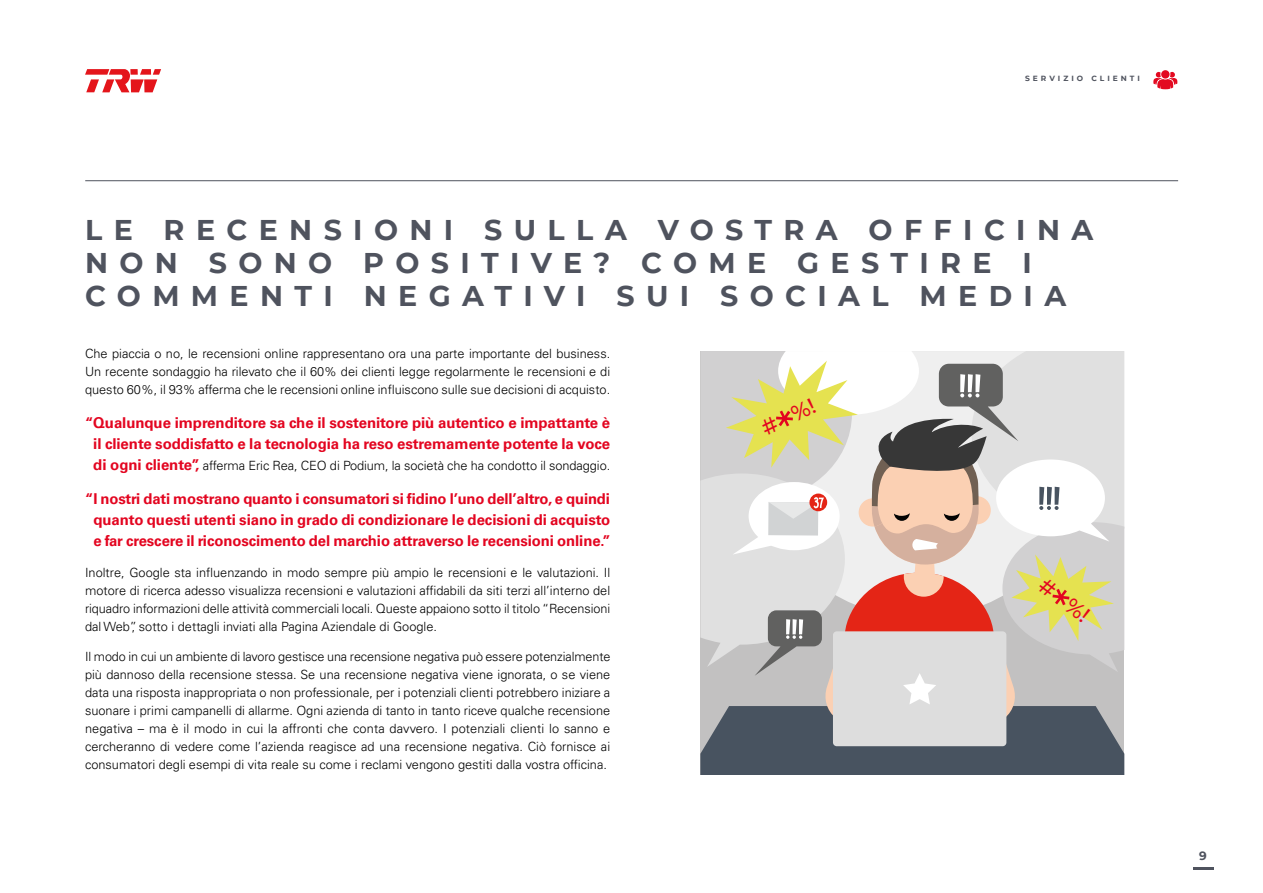
<style>
.page{position:relative;width:1263px;height:893px;background:#fff}
.page>*{position:absolute;margin:0;border:0;box-sizing:border-box;transform-origin:0 0}
.t1{font:700 28.5px/33px "Montserrat";letter-spacing:.4em;color:#4f535e}
.t2{font:500 21.9px "Montserrat";color:#e30520}
.t3{font:700 15px/21px "Univers LT Pro 65";letter-spacing:-.005em;color:#e30520;text-align:center}
.t4{font:300 12.75px/18px "Univers LT Pro 45";color:#000;text-align:justify}
.t5{font:700 12px "Montserrat";color:#4f535e}
.t6{font:700 7.5px "Montserrat";letter-spacing:.4em;color:#4f535e}
.s1{font-family:"Univers LT Pro 65";font-weight:700;font-size:15px;color:#e30520}
.s2{font-size:43.8px}
</style>
<div class="page">
<svg style="left:1153px;top:70px;width:24px;height:19px"></svg>
<hr style="left:1194px;top:867px;width:20px;height:2px;background:#4f535e">
<hr style="left:85px;top:180px;width:1093px;height:1px;background:#4f535e">
<svg style="left:85px;top:69px;width:76px;height:23px"></svg>
<svg style="left:700px;top:351px;width:424px;height:424px"></svg>
<p class="t6" style="left:1025px;top:73px;width:116px">SERVIZIO CLIENTI</p>
<h1 class="t1" style="left:85px;top:212px;width:1010px">LE RECENSIONI SULLA VOSTRA OFFICINA<br>NON SONO POSITIVE? COME GESTIRE I<br>COMMENTI NEGATIVI SUI SOCIAL MEDIA</h1>
<p class="t4" style="left:85px;top:344px;width:527px">Che piaccia o no, le recensioni online rappresentano ora una parte importante del business.<br>Un recente sondaggio ha rilevato che il 60% dei clienti legge regolarmente le recensioni e di questo 60%, il 93% afferma che le recensioni online influiscono sulle sue decisioni di acquisto.</p>
<p class="t3" style="left:85px;top:411px;width:527px">“Qualunque imprenditore sa che il sostenitore più autentico e impattante è il cliente soddisfatto e la tecnologia ha reso estremamente potente la voce</p>
<p class="t4" style="left:93px;top:456px;width:518px"><span class="s1">di ogni cliente”,</span> afferma Eric Rea, CEO di Podium, la società che ha condotto il sondaggio.</p>
<p class="t3" style="left:85px;top:487px;width:527px">“I nostri dati mostrano quanto i consumatori si fidino l’uno dell’altro, e quindi quanto questi utenti siano in grado di condizionare le decisioni di acquisto e far crescere il riconoscimento del marchio attraverso le recensioni online.”</p>
<p class="t4" style="left:85px;top:563px;width:527px">Inoltre, Google sta influenzando in modo sempre più ampio le recensioni e le valutazioni. Il motore di ricerca adesso visualizza recensioni e valutazioni affidabili da siti terzi all’interno del riquadro informazioni delle attività commerciali locali. Queste appaiono sotto il titolo “Recensioni dal Web”, sotto i dettagli inviati alla Pagina Aziendale di Google.</p>
<p class="t4" style="left:85px;top:647px;width:527px">Il modo in cui un ambiente di lavoro gestisce una recensione negativa può essere potenzialmente più dannoso della recensione stessa. Se una recensione negativa viene ignorata, o se viene data una risposta inappropriata o non professionale, per i potenziali clienti potrebbero iniziare a suonare i primi campanelli di allarme. Ogni azienda di tanto in tanto riceve qualche recensione negativa – ma è il modo in cui la affronti che conta davvero. I potenziali clienti lo sanno e cercheranno di vedere come l’azienda reagisce ad una recensione negativa. Ciò fornisce ai consumatori degli esempi di vita reale su come i reclami vengono gestiti dalla vostra officina.</p>
<h2 class="t2" style="left:756px;top:415px;width:59px;rotate:-26deg">#<span class="s2">*</span>%!</h2>
<h2 class="t2" style="left:1051px;top:570px;width:59px;rotate:37deg">#<span class="s2">*</span>%!</h2>
<p class="t5" style="left:1199px;top:847px;width:9px">9</p>
</div>
